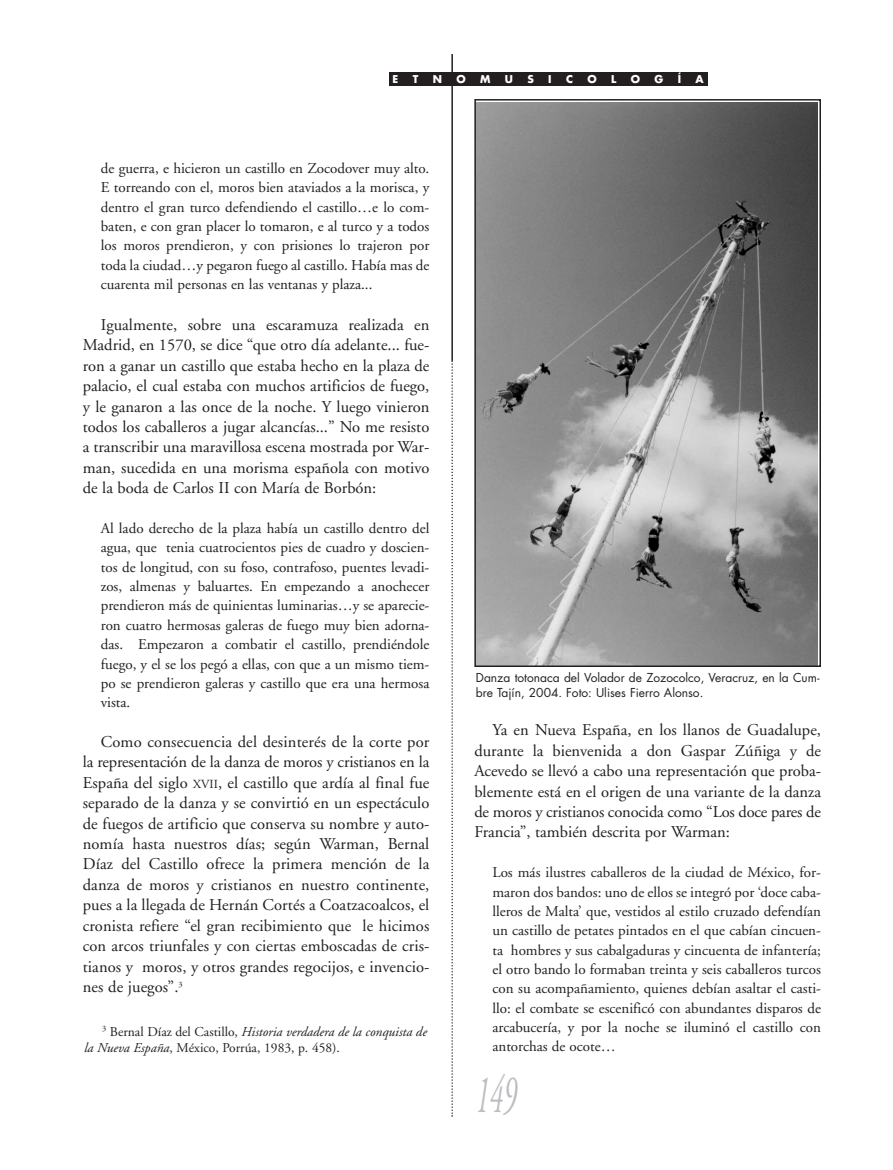
<style>
.page{position:relative;width:893px;height:1170px;background:#fff}
.page>*{position:absolute;margin:0;border:0;box-sizing:border-box;transform-origin:0 0}
.t1{font:italic 54px "Adobe Garamond";color:#bcbdc0;scale:.5 1}
.t2{font:16.5px/20.4px "Adobe Garamond";color:#231f20;text-align:justify}
.t3{font:15px/19.4px "Adobe Garamond";color:#231f20;text-align:justify}
.t4{font:13.5px/15.9px "Adobe Garamond";color:#231f20}
.t5{font:12px/15px "Futura";color:#231f20}
.t6{font:700 10.5px "Futura";color:#fff}
.s1{font-size:12.3px}
.s2{font-style:italic}
</style>
<div class="page">
<hr style="left:451px;top:54px;width:2px;height:306px;background:#231f20">
<svg style="left:451px;top:360px;width:2px;height:756px"></svg>
<div style="left:389px;top:72px;width:318px;height:14px;background:#231f20"></div>
<img style="left:477px;top:103px;width:340px;height:561px">
<div style="left:474px;top:99px;width:347px;height:568px;border:2px solid #231f20"></div>
<p class="t6" style="left:393px;top:74px;width:7px">E</p>
<p class="t6" style="left:413px;top:74px;width:7px">T</p>
<p class="t6" style="left:433px;top:74px;width:11px">N</p>
<p class="t6" style="left:456px;top:74px;width:11px">O</p>
<p class="t6" style="left:480px;top:74px;width:12px">M</p>
<p class="t6" style="left:505px;top:74px;width:10px">U</p>
<p class="t6" style="left:527px;top:74px;width:8px">S</p>
<p class="t6" style="left:548px;top:74px;width:5px">I</p>
<p class="t6" style="left:566px;top:74px;width:8px">C</p>
<p class="t6" style="left:587px;top:74px;width:11px">O</p>
<p class="t6" style="left:611px;top:74px;width:7px">L</p>
<p class="t6" style="left:631px;top:74px;width:11px">O</p>
<p class="t6" style="left:654px;top:74px;width:10px">G</p>
<p class="t6" style="left:678px;top:74px;width:5px">Í</p>
<p class="t6" style="left:695px;top:74px;width:10px">A</p>
<p class="t3" style="left:101px;top:160px;width:330px">de guerra, e hicieron un castillo en Zocodover muy alto.<br>E torreando con el, moros bien ataviados a la morisca, y dentro el gran turco defendiendo el castillo…e lo com&shy;baten, e con gran placer lo tomaron, e al turco y a todos los moros prendieron, y con prisiones lo trajeron por toda la ciudad…y pegaron fuego al castillo. Había mas de cuarenta mil personas en las ventanas y plaza...</p>
<p class="t2" style="left:83px;top:316px;width:348px;text-indent:18px">Igualmente, sobre una escaramuza realizada en Madrid, en 1570, se dice “que otro día adelante... fue&shy;ron a ganar un castillo que estaba hecho en la plaza de palacio, el cual estaba con muchos artificios de fuego, y le ganaron a las once de la noche. Y luego vinieron todos los caballeros a jugar alcancías...” No me resisto a transcribir una maravillosa escena mostrada por War&shy;man, sucedida en una morisma española con motivo de la boda de Carlos II con María de Borbón:</p>
<p class="t3" style="left:101px;top:520px;width:330px">Al lado derecho de la plaza había un castillo dentro del agua, que tenia cuatrocientos pies de cuadro y doscien&shy;tos de longitud, con su foso, contrafoso, puentes levadi&shy;zos, almenas y baluartes. En empezando a anochecer prendieron más de quinientas luminarias…y se aparecie&shy;ron cuatro hermosas galeras de fuego muy bien adorna&shy;das. Empezaron a combatir el castillo, prendiéndole fuego, y el se los pegó a ellas, con que a un mismo tiem&shy;po se prendieron galeras y castillo que era una hermosa vista.</p>
<p class="t2" style="left:83px;top:733px;width:348px;text-indent:18px">Como consecuencia del desinterés de la corte por la representación de la danza de moros y cristianos en la España del siglo <span class="s1">XVII</span>, el castillo que ardía al final fue separado de la danza y se convirtió en un espectáculo de fuegos de artificio que conserva su nombre y auto&shy;nomía hasta nuestros días; según Warman, Bernal Díaz del Castillo ofrece la primera mención de la danza de moros y cristianos en nuestro continente, pues a la llegada de Hernán Cortés a Coatzacoalcos, el cronista refiere “el gran recibimiento que le hicimos con arcos triunfales y con ciertas emboscadas de cris&shy;tianos y moros, y otros grandes regocijos, e invencio&shy;nes de juegos”.<sup>3</sup></p>
<p class="t2" style="left:474px;top:721px;width:348px;text-indent:18px">Ya en Nueva España, en los llanos de Guadalupe, durante la bienvenida a don Gaspar Zúñiga y de Acevedo se llevó a cabo una representación que proba&shy;blemente está en el origen de una variante de la danza de moros y cristianos conocida como “Los doce pares de Francia”, también descrita por Warman:</p>
<p class="t5" style="left:476px;top:671px;width:345px">Danza totonaca del Volador de Zozocolco, Veracruz, en la Cum&shy;bre Tajín, 2004. Foto: Ulises Fierro Alonso.</p>
<p class="t3" style="left:492px;top:864px;width:330px">Los más ilustres caballeros de la ciudad de México, for&shy;maron dos bandos: uno de ellos se integró por ‘doce caba&shy;lleros de Malta’ que, vestidos al estilo cruzado defendían un castillo de petates pintados en el que cabían cincuen&shy;ta hombres y sus cabalgaduras y cincuenta de infantería; el otro bando lo formaban treinta y seis caballeros turcos con su acompañamiento, quienes debían asaltar el casti&shy;llo: el combate se escenificó con abundantes disparos de arcabucería, y por la noche se iluminó el castillo con antorchas de ocote…</p>
<h1 class="t1" style="left:476px;top:1073px;width:83px">149</h1>
<p class="t4" style="left:84px;top:1025px;width:344px;text-indent:18px"><sup>3</sup> Bernal Díaz del Castillo, <span class="s2">Historia verdadera de la conquista de la Nueva España</span>, México, Porrúa, 1983, p. 458).</p>
</div>
